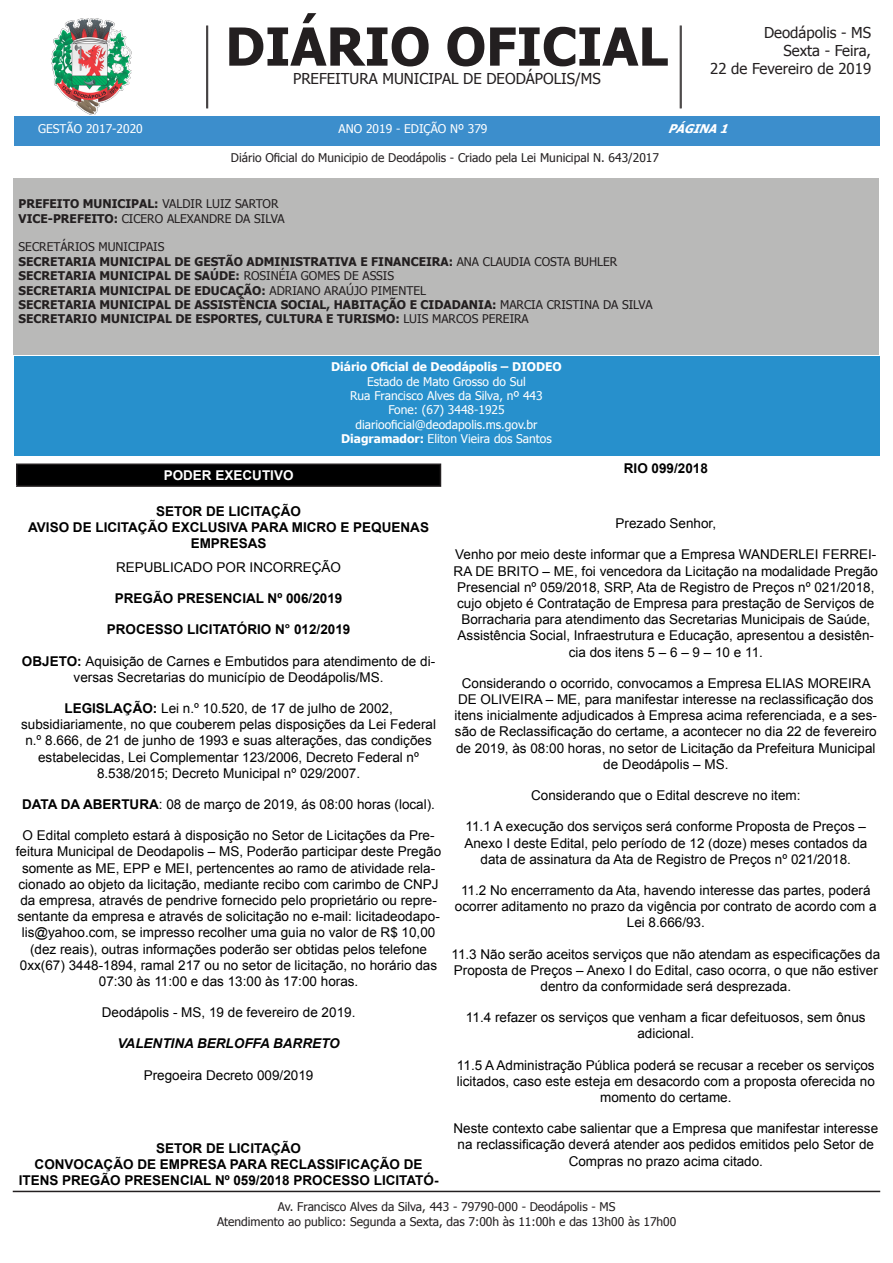
<style>
.page{position:relative;width:893px;height:1263px;background:#fff}
.page>*{position:absolute;margin:0;border:0;box-sizing:border-box;transform-origin:0 0}
.t1{font:700 52.5px "Tahoma";color:#231f20}
.t2{font:15px/18px "Tahoma";color:#231f20;text-align:right}
.t3{font:13.5px/16.2px "Arial";color:#000;text-align:center}
.t4{font:700 13.5px/16.2px "Arial";color:#000;text-align:center}
.t5{font:italic 700 13.5px "Arial";color:#000}
.t6{font:700 13.5px "Arial";color:#fff}
.t7{font:700 12px/14.4px "Tahoma";color:#231f20}
.t8{font:12px/14.4px "Tahoma";color:#231f20}
.t9{font:12px/14.4px "Tahoma";color:#fff;text-align:center}
.t10{font:700 12px "Tahoma";color:#fff}
.t11{font:italic 700 12px "Tahoma";color:#fff}
.s1{font-weight:700}
.s2{font-weight:400}
</style>
<div class="page">
<div style="left:14px;top:357px;width:866px;height:99px;background:#2790cc"></div>
<div style="left:13px;top:178px;width:866px;height:176px;background:#b9b9b8"></div>
<hr style="left:207px;top:26px;width:1px;height:82px;background:#231f20">
<hr style="left:206px;top:26px;width:1px;height:82px;background:#231f20">
<hr style="left:681px;top:26px;width:1px;height:82px;background:#231f20">
<hr style="left:680px;top:26px;width:1px;height:82px;background:#231f20">
<div style="left:14px;top:117px;width:865px;height:29px;background:#3c8ecc"></div>
<hr style="left:13px;top:1191px;width:867px;height:1px;background:#231f20">
<img style="left:52px;top:18px;width:80px;height:96px">
<div style="left:17px;top:464px;width:423px;height:22px;background:#000"></div>
<hr style="left:16px;top:463px;width:425px;height:2px;background:#231f20">
<hr style="left:16px;top:465px;width:2px;height:20px;background:#231f20">
<svg style="left:440px;top:465px;width:1px;height:20px"></svg>
<hr style="left:16px;top:485px;width:425px;height:2px;background:#231f20">
<p class="t9" style="left:38px;top:122px;width:106px">GESTÃO 2017-2020</p>
<h1 class="t1" style="left:225px;top:10px;width:444px">DIÁRIO OFICIAL</h1>
<p class="t2" style="left:293px;top:70px;width:309px">PREFEITURA MUNICIPAL DE DEODÁPOLIS/MS</p>
<p class="t2" style="left:710px;top:24px;width:163px">Deodápolis - MS<br>Sexta - Feira,<br>22 de Fevereiro de 2019</p>
<p class="t9" style="left:339px;top:122px;width:150px">ANO 2019 - EDIÇÃO Nº 379</p>
<p class="t8" style="left:231px;top:151px;width:430px">Diário Oficial do Municipio de Deodápolis - Criado pela Lei Municipal N. 643/2017</p>
<p class="t11" style="left:668px;top:120px;width:68px">PÁGINA1</p>
<p class="t8" style="left:19px;top:197px;width:268px"><span class="s1">PREFEITO MUNICIPAL:</span> VALDIR LUIZ SARTOR<br><span class="s1">VICE-PREFEITO:</span> CICERO ALEXANDRE DA SILVA</p>
<p class="t7" style="left:19px;top:240px;width:635px"><span class="s2">SECRETÁRIOS MUNICIPAIS<br></span>SECRETARIA MUNICIPAL DE GESTÃO ADMINISTRATIVA E FINANCEIRA: <span class="s2">ANA CLAUDIA COSTA BUHLER </span>SECRETARIA MUNICIPAL DE SAÚDE: <span class="s2">ROSINÉIA GOMES DE ASSIS<br></span>SECRETARIA MUNICIPAL DE EDUCAÇÃO: <span class="s2">ADRIANO ARAÚJO PIMENTEL<br></span>SECRETARIA MUNICIPAL DE ASSISTÊNCIA SOCIAL, HABITAÇÃO E CIDADANIA: <span class="s2">MARCIA CRISTINA DA SILVA </span>SECRETARIO MUNICIPAL DE ESPORTES, CULTURA E TURISMO: <span class="s2">LUIS MARCOS PEREIRA</span></p>
<p class="t10" style="left:331px;top:358px;width:232px">Diário Oficial de Deodápolis – DIODEO</p>
<p class="t9" style="left:341px;top:375px;width:212px">Estado de Mato Grosso do Sul<br>Rua Francisco Alves da Silva, nº 443<br>Fone: (67) 3448-1925 diariooficial@deodapolis.ms.gov.br<br><span class="s1">Diagramador:</span> Eliton Vieira dos Santos</p>
<p class="t6" style="left:164px;top:466px;width:131px">PODER EXECUTIVO</p>
<p class="t4" style="left:28px;top:503px;width:402px">SETOR DE LICITAÇÃO<br>AVISO DE LICITAÇÃO EXCLUSIVA PARA MICRO E PEQUENAS<br>EMPRESAS</p>
<p class="t3" style="left:116px;top:559px;width:227px">REPUBLICADO POR INCORREÇÃO</p>
<p class="t4" style="left:115px;top:590px;width:229px">PREGÃO PRESENCIAL Nº 006/2019</p>
<p class="t4" style="left:107px;top:622px;width:245px">PROCESSO LICITATÓRIO N° 012/2019</p>
<p class="t3" style="left:22px;top:653px;width:415px"><span class="s1">OBJETO:</span> Aquisição de Carnes e Embutidos para atendimento de di&shy;versas Secretarias do município de Deodápolis/MS.</p>
<p class="t3" style="left:21px;top:700px;width:416px"><span class="s1">LEGISLAÇÃO:</span> Lei n.º 10.520, de 17 de julho de 2002, subsidiariamente, no que couberem pelas disposições da Lei Federal n.º 8.666, de 21 de junho de 1993 e suas alterações, das condições estabelecidas, Lei Complementar 123/2006, Decreto Federal nº 8.538/2015; Decreto Municipal nº 029/2007.</p>
<p class="t3" style="left:22px;top:796px;width:414px"><span class="s1">DATA DA ABERTURA</span>: 08 de março de 2019, ás 08:00 horas (local).</p>
<p class="t3" style="left:16px;top:827px;width:427px">O Edital completo estará à disposição no Setor de Licitações da Pre&shy;feitura Municipal de Deodapolis – MS, Poderão participar deste Pregão somente as ME, EPP e MEI, pertencentes ao ramo de atividade rela&shy;cionado ao objeto da licitação, mediante recibo com carimbo de CNPJ da empresa, através de pendrive fornecido pelo proprietário ou repre&shy;sentante da empresa e através de solicitação no e-mail: licitadeodapo&shy;lis@yahoo.com, se impresso recolher uma guia no valor de R$ 10,00 (dez reais), outras informações poderão ser obtidas pelos telefone 0xx(67) 3448-1894, ramal 217 ou no setor de licitação, no horário das 07:30 às 11:00 e das 13:00 às 17:00 horas.</p>
<p class="t3" style="left:102px;top:1004px;width:255px">Deodápolis - MS, 19 de fevereiro de 2019.</p>
<p class="t5" style="left:118px;top:1035px;width:224px">VALENTINA BERLOFFA BARRETO</p>
<p class="t3" style="left:144px;top:1067px;width:171px">Pregoeira Decreto 009/2019</p>
<p class="t4" style="left:19px;top:1140px;width:421px">SETOR DE LICITAÇÃO<br>CONVOCAÇÃO DE EMPRESA PARA RECLASSIFICAÇÃO DE<br>ITENS PREGÃO PRESENCIAL Nº 059/2018 PROCESSO LICITATÓ-</p>
<p class="t4" style="left:624px;top:461px;width:86px">RIO 099/2018</p>
<p class="t3" style="left:616px;top:515px;width:102px">Prezado Senhor,</p>
<p class="t3" style="left:454px;top:546px;width:426px">Venho por meio deste informar que a Empresa WANDERLEI FERREI-RA DE BRITO – ME, foi vencedora da Licitação na modalidade Pregão Presencial nº 059/2018, SRP, Ata de Registro de Preços nº 021/2018, cujo objeto é Contratação de Empresa para prestação de Serviços de Borracharia para atendimento das Secretarias Municipais de Saúde, Assistência Social, Infraestrutura e Educação, apresentou a desistên&shy;cia dos itens 5 – 6 – 9 – 10 e 11.</p>
<p class="t3" style="left:455px;top:675px;width:424px">Considerando o ocorrido, convocamos a Empresa ELIAS MOREIRA DE OLIVEIRA – ME, para manifestar interesse na reclassificação dos itens inicialmente adjudicados à Empresa acima referenciada, e a ses&shy;são de Reclassificação do certame, a acontecer no dia 22 de fevereiro de 2019, às 08:00 horas, no setor de Licitação da Prefeitura Municipal de Deodápolis – MS.</p>
<p class="t3" style="left:531px;top:787px;width:271px">Considerando que o Edital descreve no item:</p>
<p class="t3" style="left:464px;top:818px;width:404px">11.1 A execução dos serviços será conforme Proposta de Preços –<br>Anexo I deste Edital, pelo período de 12 (doze) meses contados da data de assinatura da Ata de Registro de Preços nº 021/2018.</p>
<p class="t3" style="left:455px;top:882px;width:423px">11.2 No encerramento da Ata, havendo interesse das partes, poderá ocorrer aditamento no prazo da vigência por contrato de acordo com a<br>Lei 8.666/93.</p>
<p class="t3" style="left:451px;top:945px;width:430px">11.3 Não serão aceitos serviços que não atendam as especificações da<br>Proposta de Preços – Anexo I do Edital, caso ocorra, o que não estiver dentro da conformidade será desprezada.</p>
<p class="t3" style="left:466px;top:1009px;width:401px">11.4 refazer os serviços que venham a ficar defeituosos, sem ônus adicional.</p>
<p class="t3" style="left:457px;top:1056px;width:419px">11.5 A Administração Pública poderá se recusar a receber os serviços licitados, caso este esteja em desacordo com a proposta oferecida no momento do certame.</p>
<p class="t3" style="left:453px;top:1120px;width:426px">Neste contexto cabe salientar que a Empresa que manifestar interesse na reclassificação deverá atender aos pedidos emitidos pelo Setor de<br>Compras no prazo acima citado.</p>
<p class="t8" style="left:217px;top:1200px;width:461px;text-align:center">Av. Francisco Alves da Silva, 443 - 79790-000 - Deodápolis - MS<br>Atendimento ao publico: Segunda a Sexta, das 7:00h às 11:00h e das 13h00 às 17h00</p>
</div>
